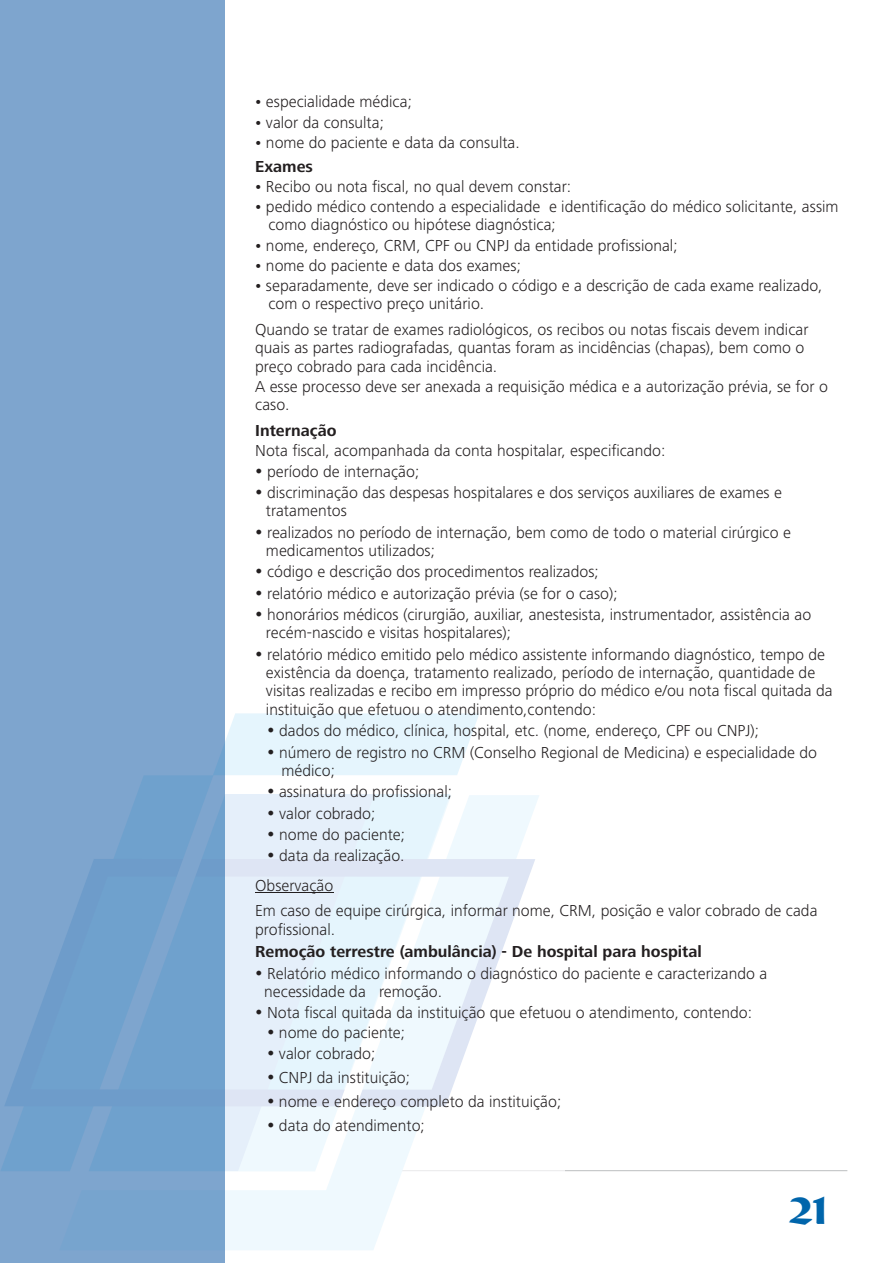
<style>
.page{position:relative;width:893px;height:1263px;background:#fff}
.page>*{position:absolute;margin:0;border:0;box-sizing:border-box;transform-origin:0 0}
.t1{font:700 39px "Bremen BT";color:#0065ab}
.t2{font:300 16.5px/21.3px "Frutiger Next LT";color:#231f20}
.t3{font:700 16.5px "Frutiger Next LT";color:#231f20}
</style>
<div class="page">
<hr style="left:256px;top:1170px;width:591px;height:1px;background:#bcbec0">
<hr style="left:256px;top:1170px;width:308px;height:1px;background:#e9eaeb">
<svg style="left:224px;top:795px;width:315px;height:455px"></svg>
<svg style="left:224px;top:713px;width:255px;height:140px;background:#e6f5fc"></svg>
<svg style="left:224px;top:775px;width:252px;height:415px"></svg>
<div style="left:0;top:0;width:224px;height:1263px;background:#7ea5ce"></div>
<svg style="left:1px;top:1106px;width:62px;height:65px;fill:#6fa1cd"></svg>
<svg style="left:63px;top:775px;width:161px;height:396px;fill:#6fa1cd"></svg>
<svg style="left:269px;top:728px;width:4px;height:4px"></svg>
<svg style="left:269px;top:749px;width:4px;height:5px"></svg>
<svg style="left:269px;top:789px;width:4px;height:5px"></svg>
<svg style="left:269px;top:810px;width:4px;height:5px"></svg>
<svg style="left:269px;top:831px;width:4px;height:5px"></svg>
<svg style="left:5px;top:853px;width:530px;height:253px"></svg>
<svg style="left:268px;top:1123px;width:5px;height:5px"></svg>
<p class="t2" style="left:266px;top:93px;width:255px;line-height:20.1px">especialidade médica;<br>valor da consulta;<br>nome do paciente e data da consulta.</p>
<p class="t3" style="left:255px;top:159px;width:59px">Exames</p>
<p class="t2" style="left:266px;top:177px;width:574px;line-height:20.1px">Recibo ou nota fiscal, no qual devem constar:<br>pedido médico contendo a especialidade e identificação do médico solicitante, assim</p>
<p class="t2" style="left:266px;top:216px;width:558px;line-height:20.1px">como diagnóstico ou hipótese diagnóstica;<br>nome, endereço, CRM, CPF ou CNPJ da entidade profissional;<br>nome do paciente e data dos exames;<br>separadamente, deve ser indicado o código e a descrição de cada exame realizado,</p>
<p class="t2" style="left:255px;top:292px;width:555px;line-height:25.7px;text-indent:13px">com o respectivo preço unitário.<br>Quando se tratar de exames radiológicos, os recibos ou notas fiscais devem indicar</p>
<p class="t2" style="left:255px;top:340px;width:551px;line-height:18.3px">quais as partes radiografadas, quantas foram as incidências (chapas), bem como o preço cobrado para cada incidência.</p>
<p class="t2" style="left:255px;top:378px;width:574px;line-height:18.3px">A esse processo deve ser anexada a requisição médica e a autorização prévia, se for o caso.</p>
<p class="t3" style="left:255px;top:423px;width:83px">Internação</p>
<p class="t2" style="left:267px;top:441px;width:516px;line-height:20.9px;text-indent:-12px">Nota fiscal, acompanhada da conta hospitalar, especificando:<br>período de internação;<br>discriminação das despesas hospitalares e dos serviços auxiliares de exames e</p>
<p class="t2" style="left:266px;top:501px;width:526px">tratamentos<br>realizados no período de internação, bem como de todo o material cirúrgico e</p>
<p class="t2" style="left:266px;top:541px;width:547px">medicamentos utilizados;<br>código e descrição dos procedimentos realizados;<br>relatório médico e autorização prévia (se for o caso);<br>honorários médicos (cirurgião, auxiliar, anestesista, instrumentador, assistência ao</p>
<p class="t2" style="left:266px;top:623px;width:560px">recém-nascido e visitas hospitalares);<br>relatório médico emitido pelo médico assistente informando diagnóstico, tempo de</p>
<p class="t2" style="left:266px;top:664px;width:568px;line-height:18.3px">existência da doença, tratamento realizado, período de internação, quantidade de visitas realizadas e recibo em impresso próprio do médico e/ou nota fiscal quitada da instituição que efetuou o atendimento,contendo:</p>
<p class="t2" style="left:279px;top:721px;width:540px">dados do médico, clínica, hospital, etc. (nome, endereço, CPF ou CNPJ);<br>número de registro no CRM (Conselho Regional de Medicina) e especialidade do</p>
<p class="t2" style="left:279px;top:761px;width:175px">médico;<br>assinatura do profissional; valor cobrado;<br>nome do paciente;<br>data da realização.</p>
<p class="t2" style="left:255px;top:873px;width:564px;line-height:25.7px">Observação<br>Em caso de equipe cirúrgica, informar nome, CRM, posição e valor cobrado de cada</p>
<p class="t2" style="left:255px;top:919px;width:81px">profissional.</p>
<p class="t3" style="left:255px;top:944px;width:448px">Remoção terrestre (ambulância) - De hospital para hospital</p>
<p class="t2" style="left:264px;top:965px;width:505px;line-height:18.3px">Relatório médico informando o diagnóstico do paciente e caracterizando a necessidade da remoção.</p>
<p class="t2" style="left:279px;top:1003px;width:475px;line-height:20.4px;text-indent:-12px">Nota fiscal quitada da instituição que efetuou o atendimento, contendo: nome do paciente;<br>valor cobrado;</p>
<p class="t2" style="left:279px;top:1066px;width:284px;line-height:24.2px">CNPJ da instituição;<br>nome e endereço completo da instituição; data do atendimento;</p>
<h1 class="t1" style="left:790px;top:1194px;width:38px">21</h1>
</div>
